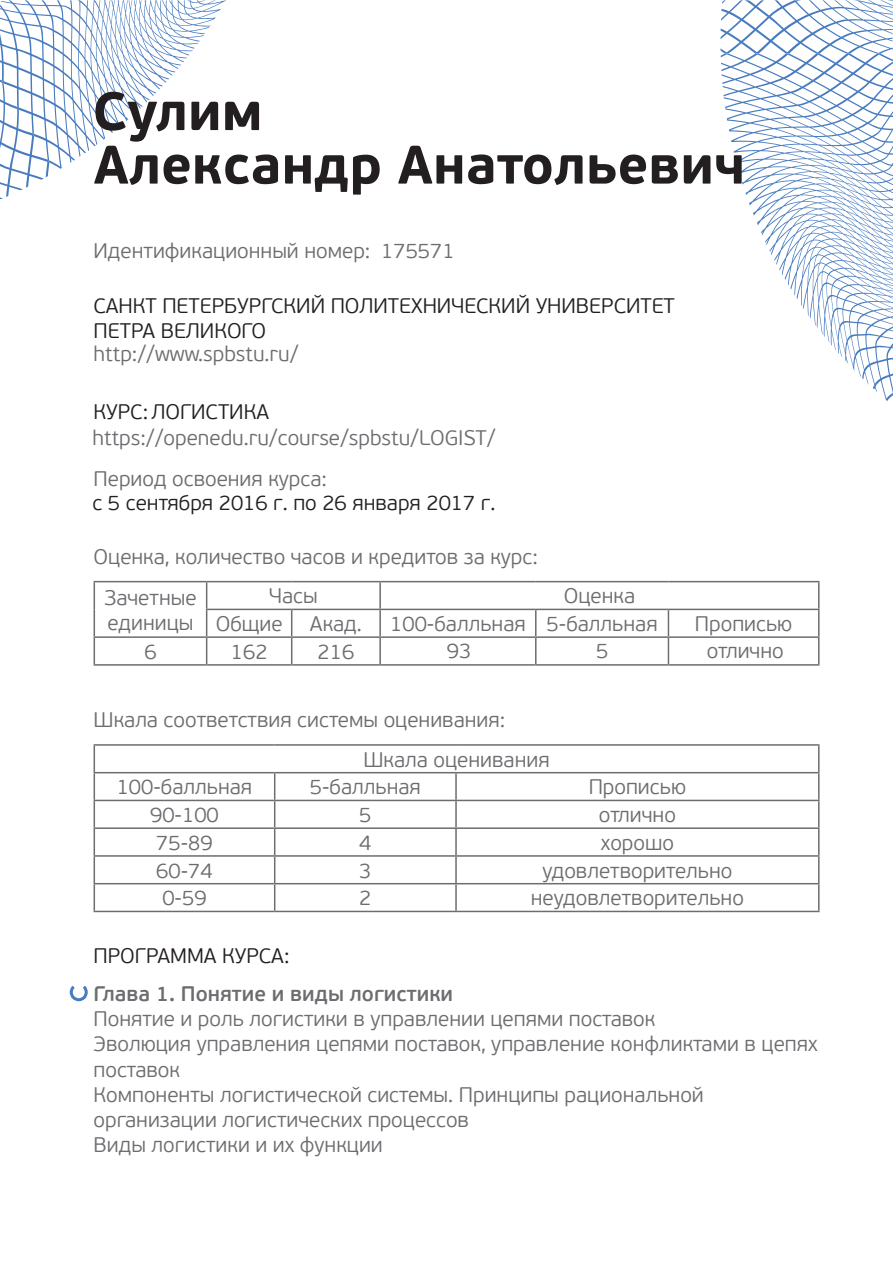
<style>
.page{position:relative;width:893px;height:1263px;background:#fff}
.page>*{position:absolute;margin:0;border:0;box-sizing:border-box;transform-origin:0 0}
.t1{font:700 54px "PF Beau Sans Pro";color:#231f20}
.t2{font:300 21px/25.2px "PF Beau Sans Pro";color:#6c6d70}
.t3{font:300 21px/25.3px "PF Beau Sans Pro";color:#231f20}
.t4{font:600 21px "PF Beau Sans Pro";color:#6c6d70}
</style>
<div class="page">
<svg style="left:720px;top:0;width:173px;height:54px"></svg>
<svg style="left:720px;top:54px;width:173px;height:348px"></svg>
<svg style="left:0;top:0;width:226px;height:199px"></svg>
<svg style="left:70px;top:986px;width:18px;height:15px"></svg>
<hr style="left:94px;top:581px;width:113px;height:1px;background:#6c6d70">
<hr style="left:207px;top:581px;width:85px;height:1px;background:#6c6d70">
<hr style="left:292px;top:581px;width:88px;height:1px;background:#6c6d70">
<hr style="left:380px;top:581px;width:156px;height:1px;background:#6c6d70">
<hr style="left:379px;top:582px;width:2px;height:27px;background:#6c6d70">
<hr style="left:536px;top:581px;width:132px;height:1px;background:#6c6d70">
<hr style="left:668px;top:581px;width:151px;height:1px;background:#6c6d70">
<hr style="left:206px;top:609px;width:86px;height:1px;background:#6c6d70">
<hr style="left:292px;top:609px;width:88px;height:1px;background:#6c6d70">
<hr style="left:380px;top:609px;width:156px;height:1px;background:#6c6d70">
<hr style="left:379px;top:610px;width:2px;height:26px;background:#6c6d70">
<hr style="left:536px;top:609px;width:132px;height:1px;background:#6c6d70">
<hr style="left:668px;top:609px;width:151px;height:1px;background:#6c6d70">
<hr style="left:94px;top:636px;width:113px;height:2px;background:#6c6d70">
<svg style="left:94px;top:582px;width:1px;height:82px"></svg>
<hr style="left:207px;top:636px;width:85px;height:2px;background:#6c6d70">
<svg style="left:206px;top:582px;width:1px;height:82px"></svg>
<hr style="left:292px;top:636px;width:88px;height:2px;background:#6c6d70">
<svg style="left:291px;top:610px;width:1px;height:54px"></svg>
<hr style="left:380px;top:636px;width:156px;height:2px;background:#6c6d70">
<hr style="left:379px;top:638px;width:2px;height:26px;background:#6c6d70">
<hr style="left:536px;top:636px;width:132px;height:2px;background:#6c6d70">
<svg style="left:535px;top:610px;width:1px;height:54px"></svg>
<hr style="left:668px;top:636px;width:151px;height:2px;background:#6c6d70">
<svg style="left:668px;top:610px;width:1px;height:54px"></svg>
<svg style="left:818px;top:582px;width:1px;height:82px"></svg>
<hr style="left:94px;top:664px;width:113px;height:2px;background:#6c6d70">
<hr style="left:207px;top:664px;width:85px;height:2px;background:#6c6d70">
<hr style="left:292px;top:664px;width:88px;height:2px;background:#6c6d70">
<hr style="left:380px;top:664px;width:156px;height:2px;background:#6c6d70">
<hr style="left:536px;top:664px;width:132px;height:2px;background:#6c6d70">
<hr style="left:668px;top:664px;width:151px;height:2px;background:#6c6d70">
<hr style="left:94px;top:744px;width:181px;height:2px;background:#6c6d70">
<hr style="left:275px;top:744px;width:181px;height:2px;background:#6c6d70">
<hr style="left:456px;top:744px;width:363px;height:2px;background:#6c6d70">
<hr style="left:94px;top:772px;width:181px;height:1px;background:#6c6d70">
<hr style="left:275px;top:772px;width:181px;height:1px;background:#6c6d70">
<hr style="left:456px;top:772px;width:363px;height:1px;background:#6c6d70">
<hr style="left:455px;top:773px;width:2px;height:27px;background:#6c6d70">
<hr style="left:94px;top:800px;width:181px;height:1px;background:#6c6d70">
<hr style="left:275px;top:800px;width:181px;height:1px;background:#6c6d70">
<hr style="left:456px;top:800px;width:363px;height:1px;background:#6c6d70">
<hr style="left:455px;top:801px;width:2px;height:26px;background:#6c6d70">
<hr style="left:94px;top:827px;width:181px;height:2px;background:#6c6d70">
<hr style="left:275px;top:827px;width:181px;height:2px;background:#6c6d70">
<hr style="left:456px;top:827px;width:363px;height:2px;background:#6c6d70">
<hr style="left:455px;top:829px;width:2px;height:26px;background:#6c6d70">
<hr style="left:94px;top:855px;width:181px;height:2px;background:#6c6d70">
<hr style="left:275px;top:855px;width:181px;height:2px;background:#6c6d70">
<hr style="left:456px;top:855px;width:363px;height:2px;background:#6c6d70">
<hr style="left:455px;top:857px;width:2px;height:26px;background:#6c6d70">
<hr style="left:94px;top:883px;width:181px;height:1px;background:#6c6d70">
<svg style="left:94px;top:746px;width:1px;height:165px"></svg>
<hr style="left:275px;top:883px;width:181px;height:1px;background:#6c6d70">
<svg style="left:274px;top:773px;width:1px;height:138px"></svg>
<hr style="left:456px;top:883px;width:363px;height:1px;background:#6c6d70">
<hr style="left:455px;top:884px;width:2px;height:27px;background:#6c6d70">
<svg style="left:818px;top:746px;width:1px;height:165px"></svg>
<hr style="left:94px;top:911px;width:181px;height:1px;background:#6c6d70">
<hr style="left:275px;top:911px;width:181px;height:1px;background:#6c6d70">
<hr style="left:456px;top:911px;width:363px;height:1px;background:#6c6d70">
<h1 class="t1" style="left:92px;top:78px;width:172px">Сулим</h1>
<h1 class="t1" style="left:94px;top:131px;width:653px">Александр Анатольевич</h1>
<p class="t2" style="left:94px;top:238px;width:278px">Идентификационный номер:</p>
<p class="t3" style="left:94px;top:293px;width:583px">САНКТ ПЕТЕРБУРГСКИЙ ПОЛИТЕХНИЧЕСКИЙ УНИВЕРСИТЕТ<br>ПЕТРА ВЕЛИКОГО</p>
<p class="t2" style="left:94px;top:342px;width:206px">http://www.spbstu.ru/</p>
<p class="t3" style="left:94px;top:399px;width:177px">КУРС:ЛОГИСТИКА</p>
<p class="t2" style="left:381px;top:238px;width:75px">175571</p>
<p class="t2" style="left:92px;top:426px;width:405px">https://openedu.ru/course/spbstu/LOGIST/</p>
<p class="t2" style="left:94px;top:466px;width:235px">Период освоения курса:</p>
<p class="t3" style="left:92px;top:490px;width:404px">с 5 сентября 2016 г. по 26 января 2017 г.</p>
<p class="t2" style="left:94px;top:545px;width:446px">Оценка, количество часов и кредитов за курс:</p>
<p class="t2" style="left:104px;top:585px;width:94px">Зачетные единицы</p>
<p class="t2" style="left:269px;top:584px;width:50px">Часы</p>
<p class="t2" style="left:564px;top:584px;width:73px">Оценка</p>
<p class="t2" style="left:216px;top:612px;width:69px">Общие</p>
<p class="t2" style="left:310px;top:612px;width:53px">Акад.</p>
<p class="t2" style="left:390px;top:612px;width:269px">100-балльная 5-балльная</p>
<p class="t2" style="left:695px;top:612px;width:99px">Прописью</p>
<p class="t2" style="left:144px;top:639px;width:14px">6</p>
<p class="t2" style="left:231px;top:639px;width:38px">162</p>
<p class="t2" style="left:318px;top:639px;width:38px">216</p>
<p class="t2" style="left:447px;top:639px;width:26px">93</p>
<p class="t2" style="left:596px;top:639px;width:14px">5</p>
<p class="t2" style="left:707px;top:639px;width:79px">отлично</p>
<p class="t2" style="left:94px;top:707px;width:413px">Шкала соответствия системы оценивания:</p>
<p class="t2" style="left:363px;top:747px;width:188px">Шкала оценивания</p>
<p class="t2" style="left:117px;top:775px;width:137px">100-балльная</p>
<p class="t2" style="left:310px;top:775px;width:113px">5-балльная</p>
<p class="t2" style="left:589px;top:775px;width:99px">Прописью</p>
<p class="t2" style="left:150px;top:803px;width:70px">90-100</p>
<p class="t2" style="left:359px;top:803px;width:14px">5</p>
<p class="t2" style="left:599px;top:803px;width:79px">отлично</p>
<p class="t2" style="left:156px;top:830px;width:58px">75-89</p>
<p class="t2" style="left:359px;top:830px;width:14px">4</p>
<p class="t2" style="left:601px;top:830px;width:75px">хорошо</p>
<p class="t2" style="left:156px;top:858px;width:58px">60-74</p>
<p class="t2" style="left:359px;top:858px;width:14px">3</p>
<p class="t2" style="left:542px;top:858px;width:192px">удовлетворительно</p>
<p class="t2" style="left:162px;top:886px;width:46px">0-59</p>
<p class="t2" style="left:359px;top:886px;width:14px">2</p>
<p class="t2" style="left:531px;top:886px;width:215px">неудовлетворительно</p>
<p class="t3" style="left:94px;top:943px;width:197px">ПРОГРАММА КУРСА:</p>
<p class="t4" style="left:94px;top:981px;width:361px">Глава 1. Понятие и виды логистики</p>
<p class="t2" style="left:94px;top:1007px;width:726px">Понятие и роль логистики в управлении цепями поставок<br>Эволюция управления цепями поставок, управление конфликтами в цепях поставок<br>Компоненты логистической системы. Принципы рациональной организации логистических процессов<br>Виды логистики и их функции</p>
</div>
